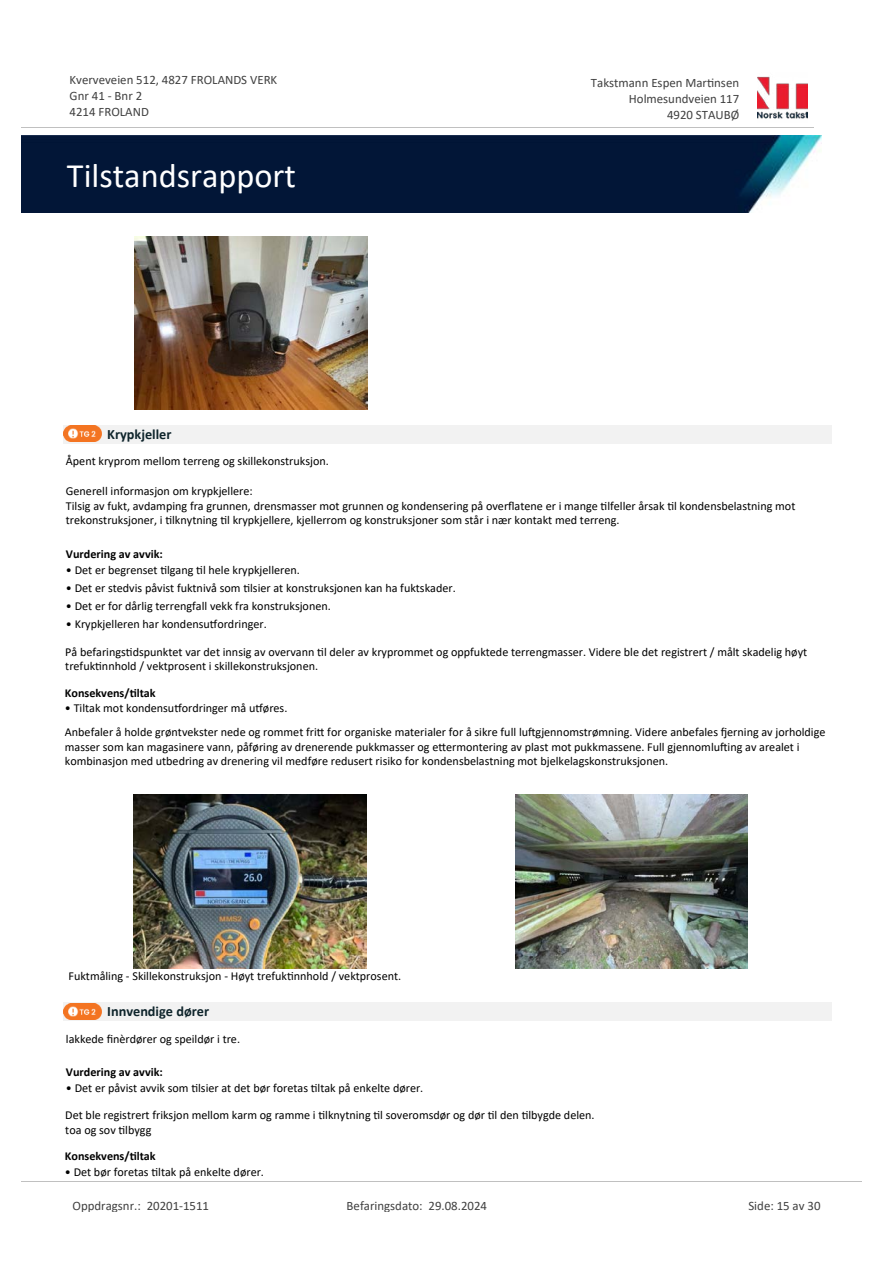
<style>
.page{position:relative;width:893px;height:1263px;background:#fff}
.page>*{position:absolute;margin:0;border:0;box-sizing:border-box;transform-origin:0 0}
.t1{font:34.35px "Calibri";color:#fff}
.t2{font:700 14.25px "Calibri";color:#0f252c}
.t3{font:12.9px/15.8px "Calibri";color:#404040}
.t4{font:12.15px/14.9px "Calibri";color:#000}
.t5{font:700 12.15px "Calibri";color:#000}
</style>
<div class="page">
<img style="left:135px;top:236px;width:232px;height:174px">
<div style="left:63px;top:425px;width:768px;height:19px;background:#f2f2f2"></div>
<img style="left:63px;top:426px;width:39px;height:16px">
<img style="left:134px;top:794px;width:232px;height:174px">
<img style="left:515px;top:794px;width:233px;height:174px">
<div style="left:63px;top:1002px;width:768px;height:19px;background:#f2f2f2"></div>
<svg style="left:67px;top:1019px;width:31px;height:1px"></svg>
<img style="left:63px;top:1003px;width:39px;height:16px">
<img style="left:757px;top:76px;width:51px;height:43px">
<hr style="left:21px;top:127px;width:793px;height:1px;background:#c0c0c0">
<img style="left:21px;top:135px;width:801px;height:78px">
<hr style="left:21px;top:1181px;width:840px;height:1px;background:#c0c0c0">
<p class="t3" style="left:70px;top:72px;width:209px">Kverveveien 512, 4827 FROLANDS VERK<br>Gnr 41 - Bnr 2<br>4214 FROLAND</p>
<p class="t3" style="left:591px;top:75px;width:150px">Takstmann Espen Mar琀椀nsen</p>
<p class="t3" style="left:629px;top:90px;width:112px">Holmesundveien 117</p>
<p class="t3" style="left:667px;top:106px;width:74px">4920 STAUBØ</p>
<h1 class="t1" style="left:67px;top:151px;width:230px">Tilstandsrapport</h1>
<p class="t2" style="left:107px;top:424px;width:66px">Krypkjeller</p>
<p class="t4" style="left:66px;top:453px;width:264px">Åpent kryprom mellom terreng og skillekonstruksjon.</p>
<p class="t4" style="left:66px;top:483px;width:731px">Generell informasjon om krypkjellere:<br>Tilsig av fukt, avdamping fra grunnen, drensmasser mot grunnen og kondensering på over昀氀atene er i mange 琀椀lfeller årsak 琀椀l kondensbelastning mot trekonstruksjoner, i 琀椀lknytning 琀椀l krypkjellere, kjellerrom og konstruksjoner som står i nær kontakt med terreng.</p>
<p class="t5" style="left:66px;top:545px;width:98px">Vurdering av avvik:</p>
<p class="t4" style="left:66px;top:562px;width:235px">• Det er begrenset 琀椀lgang 琀椀l hele krypkjelleren.</p>
<p class="t4" style="left:66px;top:580px;width:391px">• Det er stedvis påvist fuktnivå som 琀椀lsier at konstruksjonen kan ha fuktskader.</p>
<p class="t4" style="left:66px;top:598px;width:266px">• Det er for dårlig terrengfall vekk fra konstruksjonen.</p>
<p class="t4" style="left:66px;top:616px;width:202px">• Krypkjelleren har kondensu琀昀ordringer.</p>
<p class="t4" style="left:65px;top:644px;width:743px">På befarings琀椀dspunktet var det innsig av overvann 琀椀l deler av kryprommet og oppfuktede terrengmasser. Videre ble det registrert / målt skadelig høyt trefuk琀椀nnhold / vektprosent i skillekonstruksjonen.</p>
<p class="t5" style="left:65px;top:684px;width:92px">Konsekvens/琀椀ltak</p>
<p class="t4" style="left:65px;top:696px;width:762px;line-height:23.5px">• Tiltak mot kondensu琀昀ordringer må u琀昀øres.<br>Anbefaler å holde grøntvekster nede og rommet fri琀琀 for organiske materialer for å sikre full lu昀琀gjennomstrømning. Videre anbefales 昀樀erning av jorholdige</p>
<p class="t4" style="left:65px;top:739px;width:736px">masser som kan magasinere vann, påføring av drenerende pukkmasser og e琀琀ermontering av plast mot pukkmassene. Full gjennomlu昀琀ing av arealet i kombinasjon med utbedring av drenering vil medføre redusert risiko for kondensbelastning mot bjelkelagskonstruksjonen.</p>
<p class="t4" style="left:68px;top:968px;width:334px">Fuktmåling - Skillekonstruksjon - Høyt trefuk琀椀nnhold / vektprosent.</p>
<p class="t2" style="left:107px;top:1001px;width:103px">Innvendige dører</p>
<p class="t4" style="left:66px;top:1031px;width:176px">lakkede 昀椀nèrdører og speildør i tre.</p>
<p class="t5" style="left:66px;top:1063px;width:98px">Vurdering av avvik:</p>
<p class="t4" style="left:66px;top:1080px;width:359px">• Det er påvist avvik som 琀椀lsier at det bør foretas 琀椀ltak på enkelte dører.</p>
<p class="t4" style="left:65px;top:1107px;width:531px">Det ble registrert friksjon mellom karm og ramme i 琀椀lknytning 琀椀l soveromsdør og dør 琀椀l den 琀椀lbygde delen. toa og sov 琀椀lbygg</p>
<p class="t5" style="left:65px;top:1147px;width:92px">Konsekvens/琀椀ltak</p>
<p class="t4" style="left:65px;top:1164px;width:201px">• Det bør foretas 琀椀ltak på enkelte dører.</p>
<p class="t3" style="left:72px;top:1197px;width:138px">Oppdragsnr.: 20201-1511</p>
<p class="t3" style="left:347px;top:1197px;width:142px">Befaringsdato: 29.08.2024</p>
<p class="t3" style="left:748px;top:1197px;width:74px">Side: 15 av 30</p>
</div>
